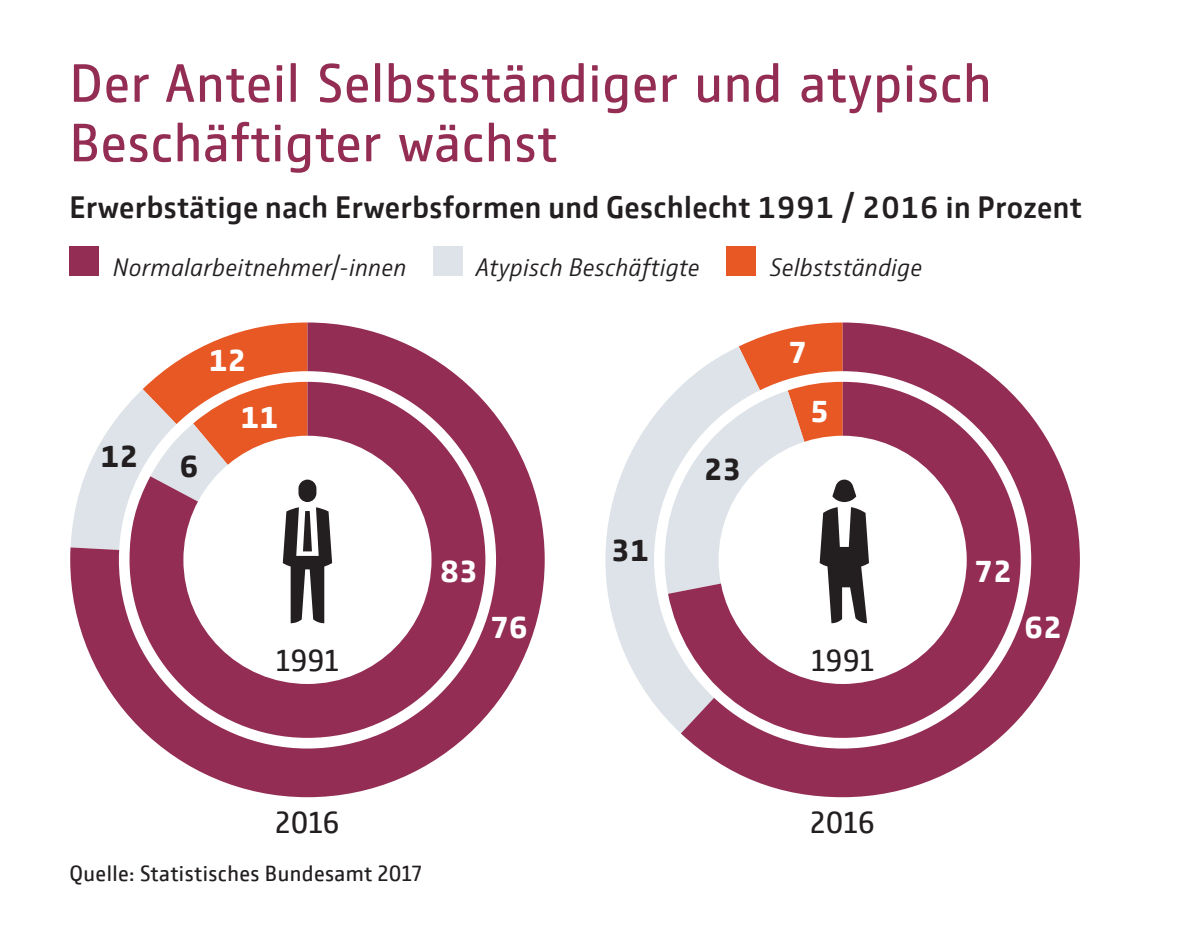
<style>
.page{position:relative;width:1191px;height:941px;background:#fff}
.page>*{position:absolute;margin:0;border:0;box-sizing:border-box;transform-origin:0 0}
.t1{font:56px/59.5px "GD Vtype";letter-spacing:.015em;color:#942d53}
.t2{font:500 31.5px "GD Vtype";letter-spacing:.015em;color:#231f20}
.t3{font:31.5px "GD Vtype";letter-spacing:.015em;color:#231f20}
.t4{font:700 31.5px "GD Vtype";color:#fff}
.t5{font:700 31.5px "GD Vtype";color:#231f20}
.t6{font:italic 300 26.25px "GD Vtype";letter-spacing:.01em;color:#231f20}
.t7{font:22.75px "GD Vtype";letter-spacing:.02em;color:#231f20}
</style>
<div class="page">
<div style="left:69px;top:246px;width:30px;height:30px;background:#942d53"></div>
<div style="left:433px;top:246px;width:30px;height:30px;background:#dde3e8"></div>
<div style="left:726px;top:246px;width:30px;height:30px;background:#e75824"></div>
<div style="left:70px;top:322px;width:475px;height:475px;background:#942d53;border-radius:236px"></div>
<svg style="left:129px;top:382px;width:356px;height:355px"></svg>
<div style="left:183px;top:435px;width:248px;height:248px;background:#fff;border-radius:50%"></div>
<svg style="left:605px;top:420px;width:63px;height:300px;fill:#dde3e8"></svg>
<svg style="left:685px;top:324px;width:395px;height:473px"></svg>
<svg style="left:668px;top:382px;width:352px;height:355px;background:#a44f6f"></svg>
<div style="left:718px;top:435px;width:248px;height:248px;background:#fff;border-radius:50%"></div>
<svg style="left:651px;top:322px;width:218px;height:301px"></svg>
<svg style="left:71px;top:322px;width:261px;height:301px"></svg>
<h1 class="t1" style="left:69px;top:51px;width:923px">Der Anteil Selbstständiger und atypisch<br>Beschäftigter wächst</h1>
<p class="t2" style="left:69px;top:185px;width:1013px">Erwerbstätige nach Erwerbsformen und Geschlecht 1991 / 2016 in Prozent</p>
<p class="t6" style="left:113px;top:249px;width:295px">Normalarbeitnehmer/-innen</p>
<p class="t6" style="left:476px;top:249px;width:225px">Atypisch Beschäftigte</p>
<p class="t6" style="left:770px;top:249px;width:154px">Selbstständige</p>
<p class="t5" style="left:101px;top:434px;width:39px">12</p>
<p class="t4" style="left:209px;top:338px;width:39px">12</p>
<p class="t4" style="left:788px;top:330px;width:20px">7</p>
<p class="t4" style="left:240px;top:395px;width:39px">11</p>
<p class="t4" style="left:810px;top:389px;width:20px">5</p>
<p class="t5" style="left:180px;top:444px;width:20px">6</p>
<p class="t5" style="left:703px;top:447px;width:39px">23</p>
<p class="t4" style="left:440px;top:549px;width:39px">83</p>
<p class="t5" style="left:611px;top:528px;width:39px">31</p>
<p class="t4" style="left:974px;top:549px;width:39px">72</p>
<p class="t3" style="left:276px;top:638px;width:64px">1991</p>
<p class="t4" style="left:490px;top:605px;width:39px">76</p>
<p class="t4" style="left:1024px;top:605px;width:39px">62</p>
<p class="t3" style="left:811px;top:638px;width:64px">1991</p>
<p class="t3" style="left:275px;top:800px;width:66px">2016</p>
<p class="t3" style="left:810px;top:800px;width:66px">2016</p>
<p class="t7" style="left:69px;top:857px;width:354px">Quelle: Statistisches Bundesamt 2017</p>
</div>
